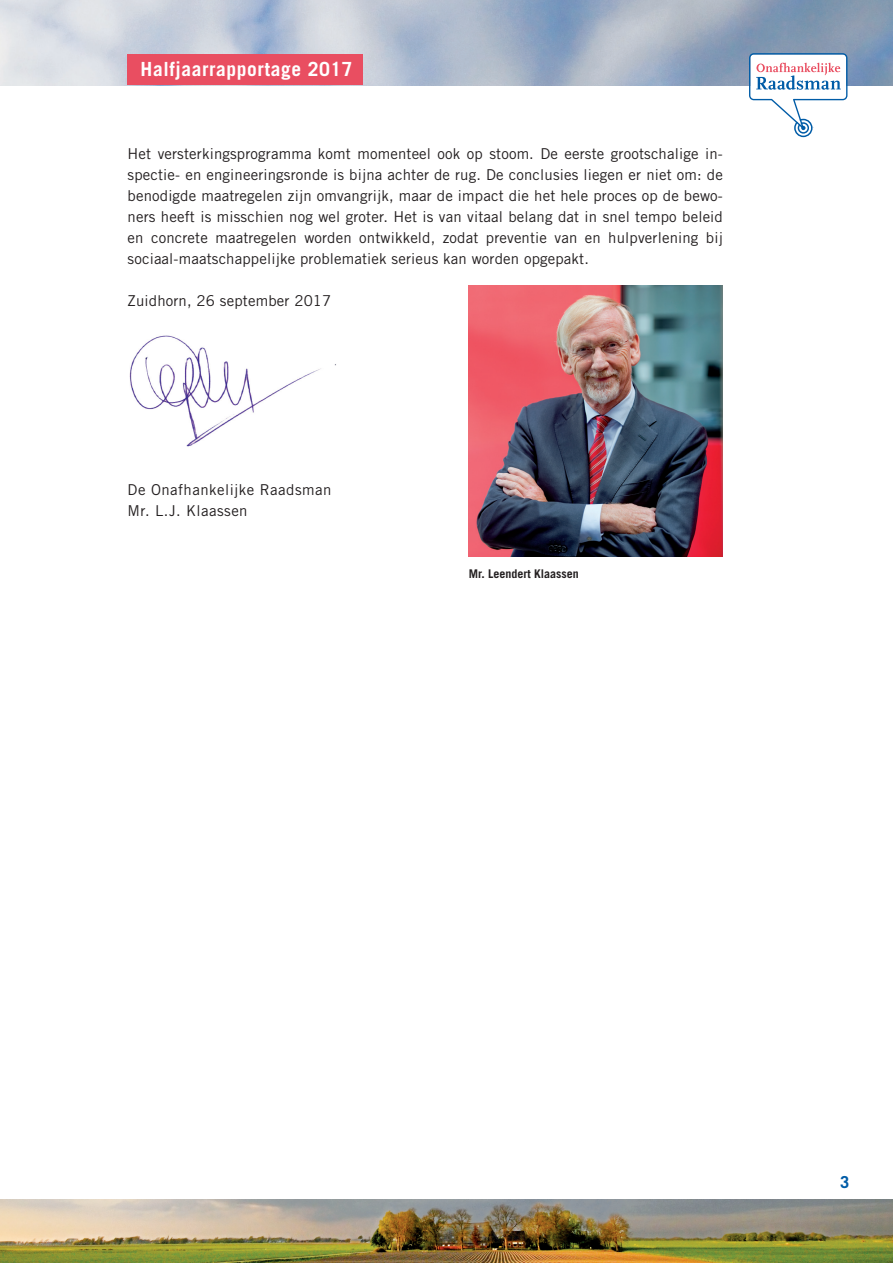
<style>
.page{position:relative;width:893px;height:1263px;background:#fff}
.page>*{position:absolute;margin:0;border:0;box-sizing:border-box;transform-origin:0 0}
.t1{font:700 19.5px "Trade Gothic LT Std";letter-spacing:.03em;color:#fff}
.t2{font:700 16.5px "Trade Gothic LT Std";color:#005ca7}
.kopje{font:15px/21px "Trade Gothic LT Std";letter-spacing:.01em;color:#231f20;text-align:justify}
.kopje-2{font:15px "Trade Gothic LT Std";letter-spacing:.03em;color:#231f20}
.t3{font:700 12px "Trade Gothic LT Std";color:#231f20}
</style>
<div class="page">
<img style="left:0;top:1199px;width:893px;height:64px">
<img style="left:0;top:0;width:893px;height:85px">
<svg style="left:749px;top:53px;width:98px;height:84px"></svg>
<div style="left:128px;top:55px;width:235px;height:30px;background:#e94e61"></div>
<img style="left:129px;top:335px;width:207px;height:112px">
<img style="left:469px;top:285px;width:254px;height:272px">
<h1 class="t1" style="left:141px;top:57px;width:214px">Halfjaarrapportage 2017</h1>
<p class="kopje" style="left:128px;top:143px;width:597px">Het versterkingsprogramma komt momenteel ook op stoom. De eerste grootschalige in&shy;spectie- en engineeringsronde is bijna achter de rug. De conclusies liegen er niet om: de benodigde maatregelen zijn omvangrijk, maar de impact die het hele proces op de bewo&shy;ners heeft is misschien nog wel groter. Het is van vitaal belang dat in snel tempo beleid en concrete maatregelen worden ontwikkeld, zodat preventie van en hulpverlening bij sociaal-maatschappelijke problematiek serieus kan worden opgepakt.</p>
<p class="kopje" style="left:128px;top:290px;width:205px">Zuidhorn, 26 september 2017</p>
<p class="kopje-2" style="left:128px;top:481px;width:205px">De Onafhankelijke Raadsman</p>
<p class="kopje-2" style="left:128px;top:502px;width:122px">Mr. L.J. Klaassen</p>
<p class="t3" style="left:469px;top:566px;width:112px">Mr. Leendert Klaassen</p>
<p class="t2" style="left:840px;top:1172px;width:11px">3</p>
</div>
